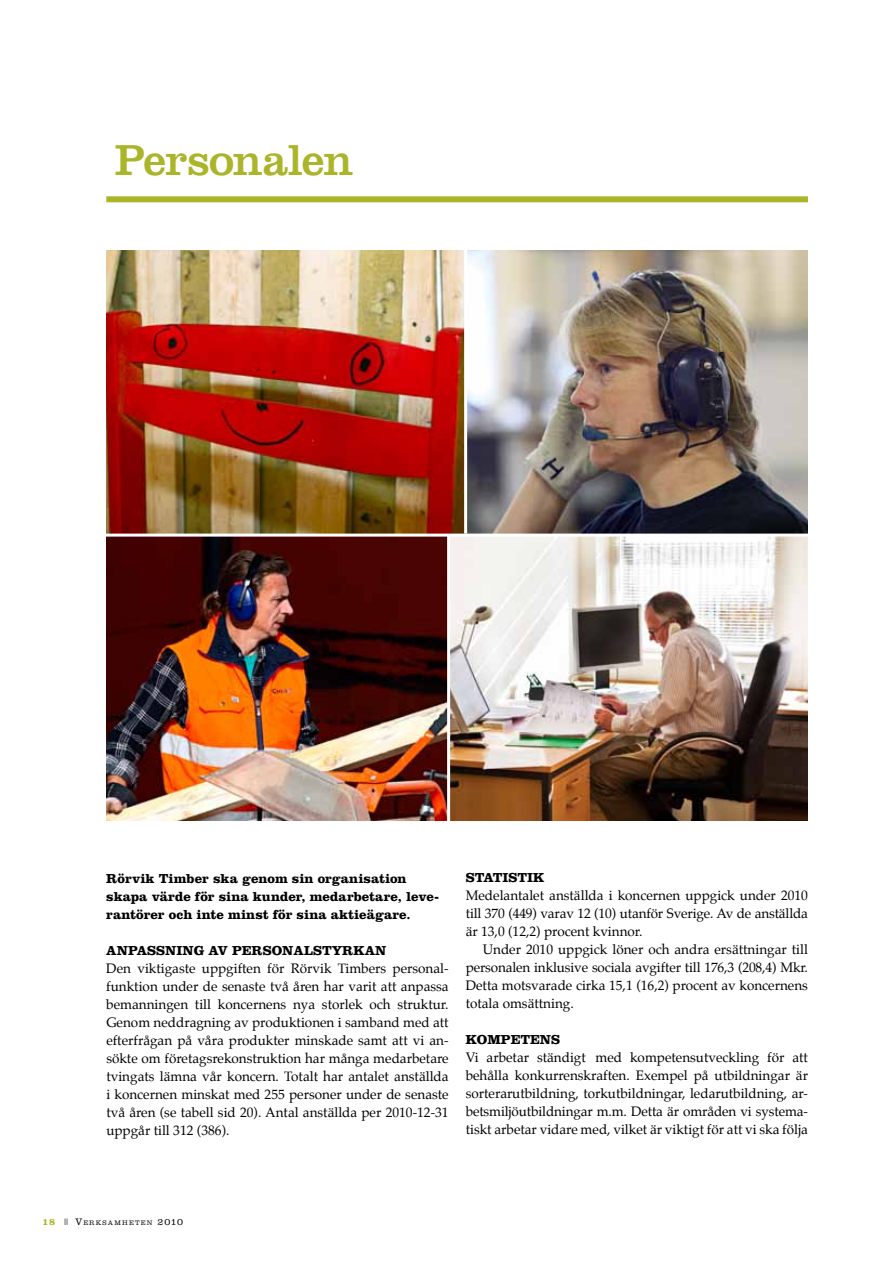
<style>
.page{position:relative;width:893px;height:1263px;background:#fff}
.page>*{position:absolute;margin:0;border:0;box-sizing:border-box;transform-origin:0 0}
.t1{font:45px "Clarendon";letter-spacing:-.02em;color:#aab52a}
.t2{font:13.5px/18px "Palatino";color:#000;text-align:justify}
.t3{font:700 13.5px/18px "Clarendon";color:#000}
.t4{font:700 13.5px "Clarendon";letter-spacing:.11em;color:#000}
.t5{font:300 6.9px "Clarendon";letter-spacing:.17em;color:#000}
.s1{font-weight:700;font-size:9.75px;color:#aab52a}
.s2{font-size:9.75px}
</style>
<div class="page">
<div style="left:106px;top:196px;width:702px;height:6px;background:#aab52a"></div>
<img style="left:106px;top:250px;width:702px;height:570px">
<hr style="left:86px;top:534px;width:780px;height:3px;background:#fff">
<hr style="left:464px;top:235px;width:3px;height:299px;background:#fff">
<hr style="left:447px;top:535px;width:3px;height:296px;background:#fff">
<h1 class="t1" style="left:115px;top:134px;width:240px">Personalen</h1>
<p class="t3" style="left:106px;top:869px;width:334px">Rörvik Timber ska genom sin organisation skapa värde för sina kunder, medarbetare, leve&shy;rantörer och inte minst för sina aktieägare.</p>
<p class="t4" style="left:106px;top:942px;width:282px">Anpassning av personalstyrkan</p>
<p class="t2" style="left:106px;top:959px;width:344px">Den viktigaste uppgiften för Rörvik Timbers personal&shy;funktion under de senaste två åren har varit att anpassa bemanningen till koncernens nya storlek och struktur.<br>Genom neddragning av produktionen i samband med att efterfrågan på våra produkter minskade samt att vi an&shy;sökte om företagsrekonstruktion har många medarbetare tvingats lämna vår koncern. Totalt har antalet anställda i koncernen minskat med 255 personer under de senaste två åren (se tabell sid 20). Antal anställda per 2010-12-31 uppgår till 312 (386).</p>
<p class="t3" style="left:466px;top:868px;width:80px">Statistik</p>
<p class="t2" style="left:466px;top:887px;width:344px">Medelantalet anställda i koncernen uppgick under 2010 till 370 (449) varav 12 (10) utanför Sverige. Av de anställda är 13,0 (12,2) procent kvinnor.</p>
<p class="t2" style="left:466px;top:941px;width:344px;text-indent:17px">Under 2010 uppgick löner och andra ersättningar till personalen inklusive sociala avgifter till 176,3 (208,4) Mkr.<br>Detta motsvarade cirka 15,1 (16,2) procent av koncernens totala omsättning.</p>
<p class="t3" style="left:466px;top:1030px;width:96px">Kompetens</p>
<p class="t2" style="left:466px;top:1049px;width:344px">Vi arbetar ständigt med kompetensutveckling för att behålla konkurrenskraften. Exempel på utbildningar är sorterarutbildning, torkutbildningar, ledarutbildning, ar&shy;betsmiljöutbildningar m.m. Detta är områden vi systema&shy;tiskt arbetar vidare med, vilket är viktigt för att vi ska följa</p>
<p class="t5" style="left:43px;top:1219px;width:142px"><span class="s1">18</span> <span class="s2">||</span> <span class="s2">V</span>ERKSAMHETEN <span class="s2">2010</span></p>
</div>
